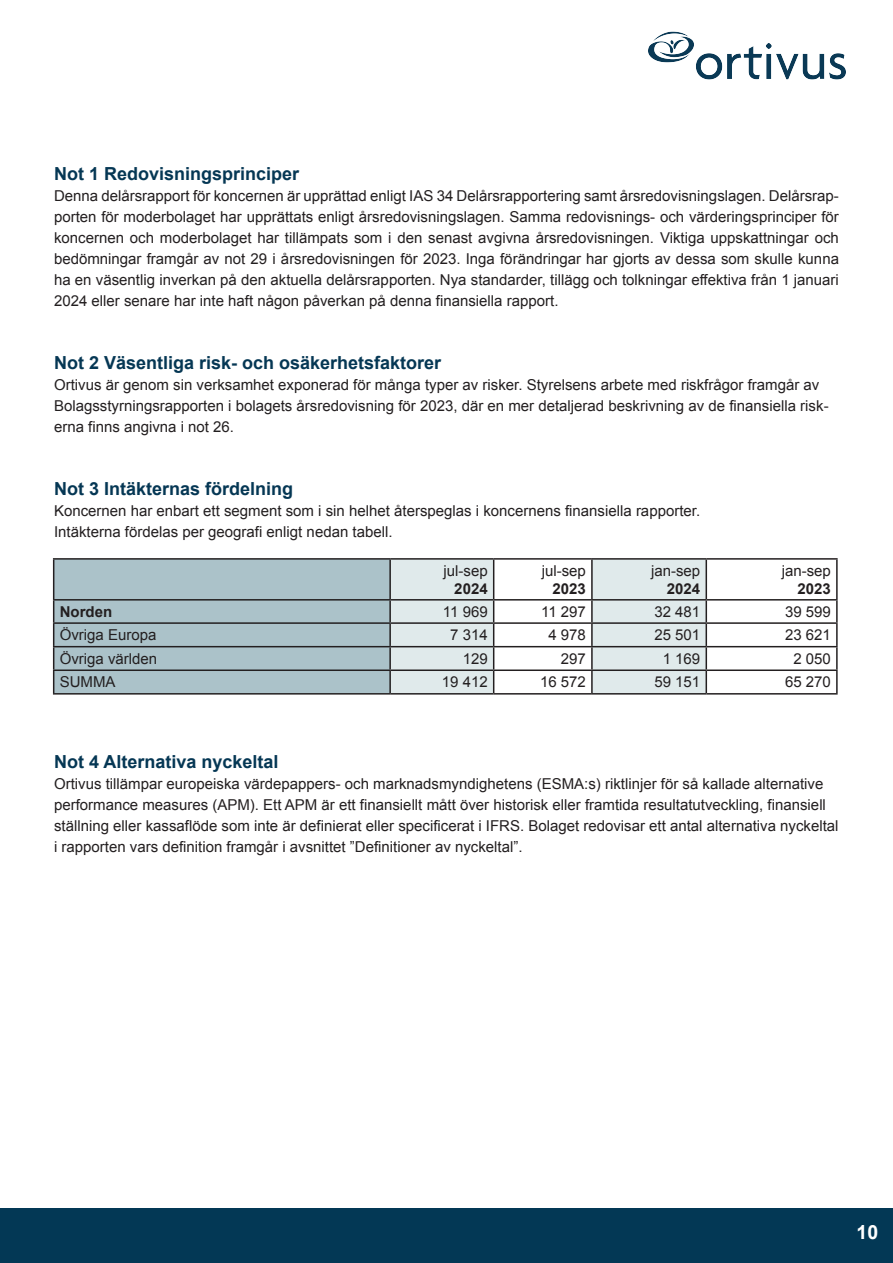
<style>
.page{position:relative;width:893px;height:1263px;background:#fff}
.page>*{position:absolute;margin:0;border:0;box-sizing:border-box;transform-origin:0 0}
.t1{font:700 19.5px "Arial";color:#fff}
.t2{font:700 18px "Arial";color:#053754}
.t3{font:15px/21px "Arial";color:#231f20}
.t4{font:700 15px "Arial";color:#231f20}
.s1{font-weight:700}
</style>
<div class="page">
<div style="left:0;top:1209px;width:893px;height:54px;background:#033855"></div>
<img style="left:648px;top:31px;width:197px;height:49px">
<div style="left:54px;top:560px;width:335px;height:133px;background:#abc2c9"></div>
<hr style="left:53px;top:558px;width:337px;height:2px;background:#231f20">
<hr style="left:53px;top:560px;width:1px;height:39px;background:#231f20">
<hr style="left:390px;top:558px;width:104px;height:2px;background:#231f20">
<hr style="left:389px;top:560px;width:2px;height:39px;background:#231f20">
<hr style="left:494px;top:558px;width:98px;height:2px;background:#231f20">
<hr style="left:592px;top:558px;width:114px;height:2px;background:#231f20">
<hr style="left:706px;top:558px;width:132px;height:2px;background:#231f20">
<hr style="left:836px;top:560px;width:2px;height:39px;background:#231f20">
<hr style="left:53px;top:599px;width:337px;height:1px;background:#231f20">
<hr style="left:389px;top:600px;width:2px;height:22px;background:#231f20">
<hr style="left:706px;top:599px;width:132px;height:1px;background:#231f20">
<hr style="left:836px;top:600px;width:2px;height:22px;background:#231f20">
<hr style="left:53px;top:622px;width:337px;height:2px;background:#231f20">
<hr style="left:389px;top:624px;width:2px;height:22px;background:#231f20">
<hr style="left:706px;top:622px;width:132px;height:2px;background:#231f20">
<hr style="left:836px;top:624px;width:2px;height:22px;background:#231f20">
<hr style="left:53px;top:646px;width:337px;height:1px;background:#231f20">
<hr style="left:389px;top:647px;width:2px;height:22px;background:#231f20">
<hr style="left:706px;top:646px;width:132px;height:1px;background:#231f20">
<hr style="left:836px;top:647px;width:2px;height:22px;background:#231f20">
<hr style="left:53px;top:669px;width:337px;height:2px;background:#231f20">
<svg style="left:53px;top:600px;width:1px;height:93px"></svg>
<hr style="left:389px;top:671px;width:2px;height:22px;background:#231f20">
<hr style="left:706px;top:669px;width:132px;height:2px;background:#231f20">
<svg style="left:390px;top:559px;width:317px;height:134px"></svg>
<hr style="left:836px;top:671px;width:2px;height:22px;background:#231f20">
<hr style="left:53px;top:693px;width:337px;height:1px;background:#231f20">
<hr style="left:390px;top:693px;width:104px;height:1px;background:#231f20">
<hr style="left:494px;top:693px;width:98px;height:1px;background:#231f20">
<hr style="left:592px;top:693px;width:114px;height:1px;background:#231f20">
<hr style="left:706px;top:693px;width:132px;height:1px;background:#231f20">
<p class="t2" style="left:54px;top:162px;width:247px">Not 1 Redovisningsprinciper</p>
<p class="t3" style="left:54px;top:185px;width:786px;text-align:justify">Denna delårsrapport för koncernen är upprättad enligt IAS 34 Delårsrapportering samt årsredovisningslagen. Delårsrap&shy;porten för moderbolaget har upprättats enligt årsredovisningslagen. Samma redovisnings- och värderingsprinciper för koncernen och moderbolaget har tillämpats som i den senast avgivna årsredovisningen. Viktiga uppskattningar och bedömningar framgår av not 29 i årsredovisningen för 2023. Inga förändringar har gjorts av dessa som skulle kunna ha en väsentlig inverkan på den aktuella delårsrapporten. Nya standarder, tillägg och tolkningar effektiva från 1 januari 2024 eller senare har inte haft någon påverkan på denna finansiella rapport.</p>
<p class="t2" style="left:54px;top:351px;width:389px">Not 2 Väsentliga risk- och osäkerhetsfaktorer</p>
<p class="t3" style="left:54px;top:374px;width:776px">Ortivus är genom sin verksamhet exponerad för många typer av risker. Styrelsens arbete med riskfrågor framgår av<br>Bolagsstyrningsrapporten i bolagets årsredovisning för 2023, där en mer detaljerad beskrivning av de finansiella risk&shy;erna finns angivna i not 26.</p>
<p class="t2" style="left:54px;top:477px;width:241px">Not 3 Intäkternas fördelning</p>
<p class="t3" style="left:54px;top:500px;width:648px">Koncernen har enbart ett segment som i sin helhet återspeglas i koncernens finansiella rapporter.<br>Intäkterna fördelas per geografi enligt nedan tabell.</p>
<p class="t3" style="left:443px;top:560px;width:46px">jul-sep</p>
<p class="t4" style="left:454px;top:579px;width:35px">2024</p>
<p class="t3" style="left:542px;top:562px;width:46px;line-height:18px;text-align:right">jul-sep<br><span class="s1">2023</span></p>
<p class="t3" style="left:651px;top:562px;width:51px;line-height:18px;text-align:right">jan-sep<br><span class="s1">2024</span></p>
<p class="t3" style="left:782px;top:562px;width:51px;line-height:18px;text-align:right">jan-sep<br><span class="s1">2023</span></p>
<p class="t4" style="left:60px;top:602px;width:54px">Norden</p>
<p class="t3" style="left:443px;top:601px;width:46px">11 969</p>
<p class="t3" style="left:541px;top:601px;width:46px">11 297</p>
<p class="t3" style="left:654px;top:601px;width:47px">32 481</p>
<p class="t3" style="left:785px;top:601px;width:47px">39 599</p>
<p class="t3" style="left:60px;top:624px;width:98px">Övriga Europa</p>
<p class="t3" style="left:450px;top:624px;width:39px">7 314</p>
<p class="t3" style="left:548px;top:624px;width:39px">4 978</p>
<p class="t3" style="left:654px;top:624px;width:47px">25 501</p>
<p class="t3" style="left:785px;top:624px;width:47px">23 621</p>
<p class="t3" style="left:60px;top:648px;width:99px">Övriga världen</p>
<p class="t3" style="left:463px;top:648px;width:27px">129</p>
<p class="t3" style="left:561px;top:648px;width:27px">297</p>
<p class="t3" style="left:663px;top:648px;width:39px">1 169</p>
<p class="t3" style="left:793px;top:648px;width:39px">2 050</p>
<p class="t3" style="left:60px;top:671px;width:57px">SUMMA</p>
<p class="t3" style="left:442px;top:671px;width:47px">19 412</p>
<p class="t3" style="left:540px;top:671px;width:47px">16 572</p>
<p class="t3" style="left:654px;top:671px;width:47px">59 151</p>
<p class="t3" style="left:785px;top:671px;width:47px">65 270</p>
<p class="t2" style="left:54px;top:750px;width:226px">Not 4 Alternativa nyckeltal</p>
<p class="t3" style="left:54px;top:773px;width:786px">Ortivus tillämpar europeiska värdepappers- och marknadsmyndighetens (ESMA:s) riktlinjer för så kallade alternative performance measures (APM). Ett APM är ett finansiellt mått över historisk eller framtida resultatutveckling, finansiell ställning eller kassaflöde som inte är definierat eller specificerat i IFRS. Bolaget redovisar ett antal alternativa nyckeltal i rapporten vars definition framgår i avsnittet ”Definitioner av nyckeltal”.</p>
<p class="t1" style="left:857px;top:1219px;width:23px">10</p>
</div>
